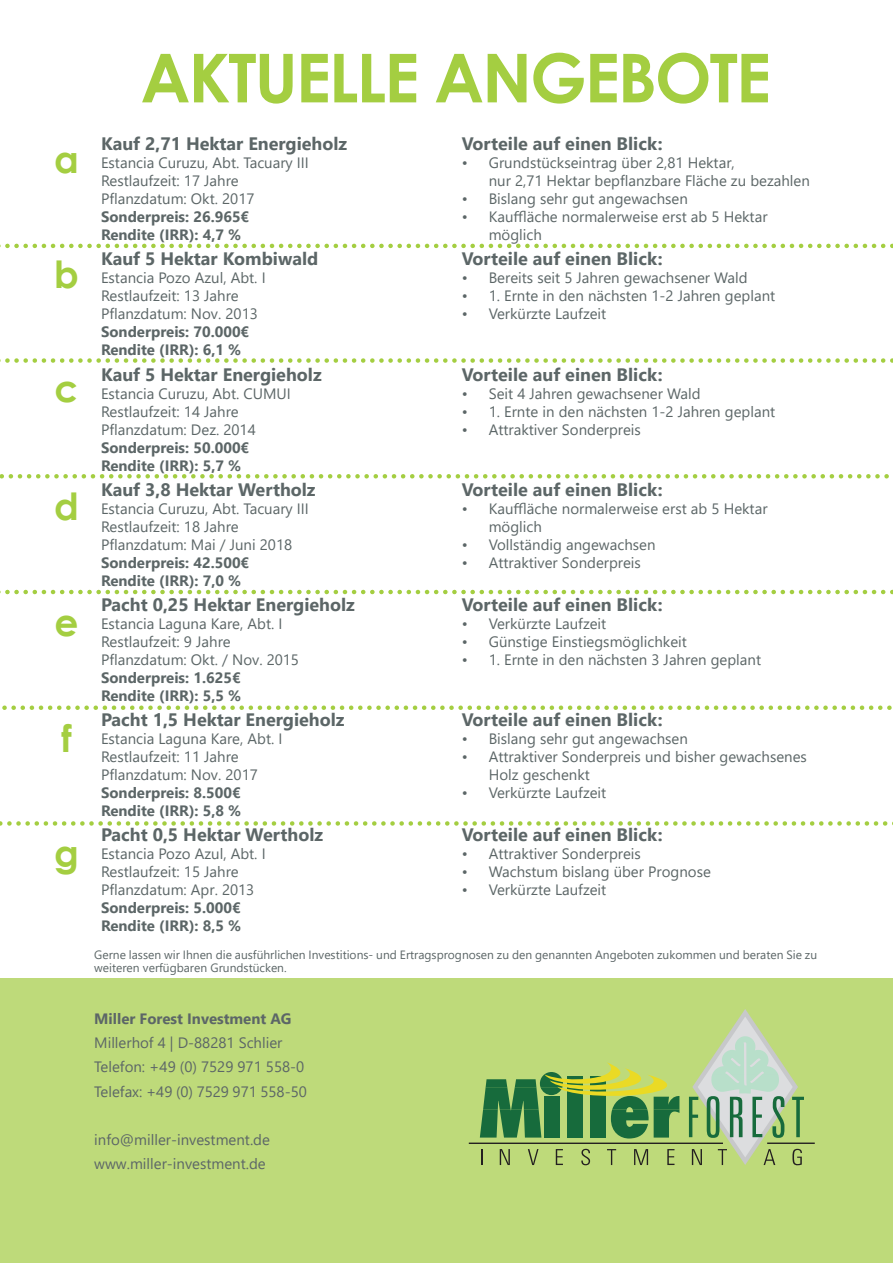
<style>
.page{position:relative;width:893px;height:1263px;background:#fff}
.page>*{position:absolute;margin:0;border:0;box-sizing:border-box;transform-origin:0 0}
.t1{font:700 67.5px "Century Gothic";letter-spacing:-.03em;color:#a4ce41}
.t2{font:700 37.5px "Century Gothic";color:#a4ce41}
.t3{font:700 18px "Segoe UI";color:#5c6667}
.t4{font:15px/18px "Segoe UI";color:#5c6667}
.t5{font:700 15px/18px "Segoe UI";color:#5c6667}
.t6{font:12px/13.5px "Segoe UI";color:#5c6667}
</style>
<div class="page">
<div style="left:1px;top:978px;width:892px;height:285px;background:#beda7a"></div>
<hr style="left:469px;top:1142px;width:254px;height:2px;background:#231f20">
<hr style="left:767px;top:1142px;width:48px;height:2px;background:#231f20">
<svg style="left:667px;top:1149px;width:7px;height:16px"></svg>
<svg style="left:634px;top:1149px;width:14px;height:16px"></svg>
<svg style="left:607px;top:1149px;width:9px;height:16px"></svg>
<svg style="left:581px;top:1149px;width:9px;height:16px"></svg>
<svg style="left:556px;top:1149px;width:7px;height:16px"></svg>
<svg style="left:528px;top:1149px;width:10px;height:16px"></svg>
<svg style="left:500px;top:1149px;width:10px;height:16px"></svg>
<svg style="left:481px;top:1149px;width:1px;height:16px"></svg>
<svg style="left:689px;top:1009px;width:115px;height:156px"></svg>
<svg style="left:480px;top:1062px;width:200px;height:77px"></svg>
<svg style="left:0;top:244px;width:893px;height:4px"></svg>
<svg style="left:0;top:358px;width:893px;height:5px"></svg>
<svg style="left:0;top:474px;width:889px;height:4px"></svg>
<svg style="left:0;top:590px;width:893px;height:4px"></svg>
<svg style="left:2px;top:705px;width:890px;height:5px"></svg>
<svg style="left:0;top:821px;width:893px;height:5px"></svg>
<h2 class="t2" style="left:54px;top:131px;width:26px">a</h2>
<h2 class="t2" style="left:54px;top:245px;width:26px">b</h2>
<h2 class="t2" style="left:55px;top:360px;width:26px">c</h2>
<h2 class="t2" style="left:54px;top:478px;width:26px">d</h2>
<h2 class="t2" style="left:55px;top:594px;width:26px">e</h2>
<h2 class="t2" style="left:61px;top:710px;width:12px">f</h2>
<h2 class="t2" style="left:54px;top:825px;width:26px">g</h2>
<h1 class="t1" style="left:140px;top:27px;width:632px">AKTUELLE ANGEBOTE</h1>
<p class="t3" style="left:101px;top:127px;width:248px">Kauf 2,71 Hektar Energieholz</p>
<p class="t4" style="left:101px;top:153px;width:209px">Estancia Curuzu, Abt. Tacuary III<br>Restlaufzeit: 17 Jahre<br>Pflanzdatum: Okt. 2017</p>
<p class="t5" style="left:101px;top:207px;width:150px">Sonderpreis: 26.965€<br>Rendite (IRR): 4,7 %</p>
<p class="t3" style="left:462px;top:127px;width:202px">Vorteile auf einen Blick:</p>
<p class="t4" style="left:489px;top:153px;width:323px;text-indent:-27px">• Grundstückseintrag über 2,81 Hektar,<br>nur 2,71 Hektar bepflanzbare Fläche zu bezahlen</p>
<p class="t4" style="left:462px;top:189px;width:228px">• Bislang sehr gut angewachsen</p>
<p class="t4" style="left:489px;top:207px;width:280px;text-indent:-27px">• Kauffläche normalerweise erst ab 5 Hektar möglich</p>
<p class="t3" style="left:101px;top:242px;width:219px">Kauf 5 Hektar Kombiwald</p>
<p class="t4" style="left:101px;top:268px;width:166px">Estancia Pozo Azul, Abt. I<br>Restlaufzeit: 13 Jahre<br>Pflanzdatum: Nov. 2013</p>
<p class="t5" style="left:101px;top:322px;width:150px">Sonderpreis: 70.000€<br>Rendite (IRR): 6,1 %</p>
<p class="t3" style="left:101px;top:357px;width:222px">Kauf 5 Hektar Energieholz</p>
<p class="t4" style="left:101px;top:383px;width:191px">Estancia Curuzu, Abt. CUMUI<br>Restlaufzeit: 14 Jahre<br>Pflanzdatum: Dez. 2014</p>
<p class="t5" style="left:101px;top:437px;width:150px">Sonderpreis: 50.000€<br>Rendite (IRR): 5,7 %</p>
<p class="t3" style="left:101px;top:472px;width:216px">Kauf 3,8 Hektar Wertholz</p>
<p class="t4" style="left:101px;top:498px;width:209px">Estancia Curuzu, Abt. Tacuary III<br>Restlaufzeit: 18 Jahre<br>Pflanzdatum: Mai / Juni 2018</p>
<p class="t5" style="left:101px;top:552px;width:150px">Sonderpreis: 42.500€<br>Rendite (IRR): 7,0 %</p>
<p class="t3" style="left:101px;top:587px;width:255px">Pacht 0,25 Hektar Energieholz</p>
<p class="t4" style="left:101px;top:613px;width:200px">Estancia Laguna Kare, Abt. I<br>Restlaufzeit: 9 Jahre<br>Pflanzdatum: Okt. / Nov. 2015</p>
<p class="t5" style="left:101px;top:667px;width:142px">Sonderpreis: 1.625€<br>Rendite (IRR): 5,5 %</p>
<p class="t3" style="left:101px;top:702px;width:245px">Pacht 1,5 Hektar Energieholz</p>
<p class="t4" style="left:101px;top:728px;width:183px">Estancia Laguna Kare, Abt. I<br>Restlaufzeit: 11 Jahre<br>Pflanzdatum: Nov. 2017</p>
<p class="t5" style="left:101px;top:782px;width:142px">Sonderpreis: 8.500€<br>Rendite (IRR): 5,8 %</p>
<p class="t3" style="left:101px;top:818px;width:224px">Pacht 0,5 Hektar Wertholz</p>
<p class="t4" style="left:101px;top:843px;width:166px">Estancia Pozo Azul, Abt. I<br>Restlaufzeit: 15 Jahre<br>Pflanzdatum: Apr. 2013</p>
<p class="t5" style="left:101px;top:897px;width:142px">Sonderpreis: 5.000€<br>Rendite (IRR): 8,5 %</p>
<p class="t3" style="left:462px;top:242px;width:202px">Vorteile auf einen Blick:</p>
<p class="t4" style="left:462px;top:268px;width:288px">• Bereits seit 5 Jahren gewachsener Wald</p>
<p class="t4" style="left:462px;top:286px;width:315px">• 1. Ernte in den nächsten 1-2 Jahren geplant</p>
<p class="t4" style="left:462px;top:304px;width:146px">• Verkürzte Laufzeit</p>
<p class="t3" style="left:462px;top:357px;width:202px">Vorteile auf einen Blick:</p>
<p class="t4" style="left:462px;top:383px;width:240px">• Seit 4 Jahren gewachsener Wald</p>
<p class="t4" style="left:462px;top:401px;width:315px">• 1. Ernte in den nächsten 1-2 Jahren geplant</p>
<p class="t4" style="left:462px;top:419px;width:181px">• Attraktiver Sonderpreis</p>
<p class="t3" style="left:462px;top:472px;width:202px">Vorteile auf einen Blick:</p>
<p class="t4" style="left:489px;top:498px;width:280px;text-indent:-27px">• Kauffläche normalerweise erst ab 5 Hektar möglich</p>
<p class="t4" style="left:462px;top:534px;width:195px">• Vollständig angewachsen</p>
<p class="t4" style="left:462px;top:552px;width:181px">• Attraktiver Sonderpreis</p>
<p class="t3" style="left:462px;top:587px;width:202px">Vorteile auf einen Blick:</p>
<p class="t4" style="left:462px;top:613px;width:146px">• Verkürzte Laufzeit</p>
<p class="t4" style="left:462px;top:631px;width:227px">• Günstige Einstiegsmöglichkeit</p>
<p class="t4" style="left:462px;top:649px;width:301px">• 1. Ernte in den nächsten 3 Jahren geplant</p>
<p class="t3" style="left:462px;top:702px;width:202px">Vorteile auf einen Blick:</p>
<p class="t4" style="left:462px;top:728px;width:228px">• Bislang sehr gut angewachsen</p>
<p class="t4" style="left:489px;top:746px;width:320px;text-indent:-27px">• Attraktiver Sonderpreis und bisher gewachsenes<br>Holz geschenkt</p>
<p class="t4" style="left:462px;top:782px;width:146px">• Verkürzte Laufzeit</p>
<p class="t3" style="left:462px;top:818px;width:202px">Vorteile auf einen Blick:</p>
<p class="t4" style="left:462px;top:843px;width:181px">• Attraktiver Sonderpreis</p>
<p class="t4" style="left:462px;top:861px;width:251px">• Wachstum bislang über Prognose</p>
<p class="t4" style="left:462px;top:879px;width:146px">• Verkürzte Laufzeit</p>
<p class="t6" style="left:94px;top:947px;width:724px">Gerne lassen wir Ihnen die ausführlichen Investitions- und Ertragsprognosen zu den genannten Angeboten zukommen und beraten Sie zu weiteren verfügbaren Grundstücken.</p>
<p class="t5" style="left:94px;top:1009px;width:199px">Miller Forest Investment AG</p>
<p class="t4" style="left:94px;top:1030px;width:214px;line-height:24px">Millerhof 4 | D-88281 Schlier<br>Telefon: +49 (0) 7529 971 558-0<br>Telefax: +49 (0) 7529 971 558-50</p>
<p class="t4" style="left:94px;top:1126px;width:177px;line-height:24px">info@miller-investment.de www.miller-investment.de</p>
</div>
